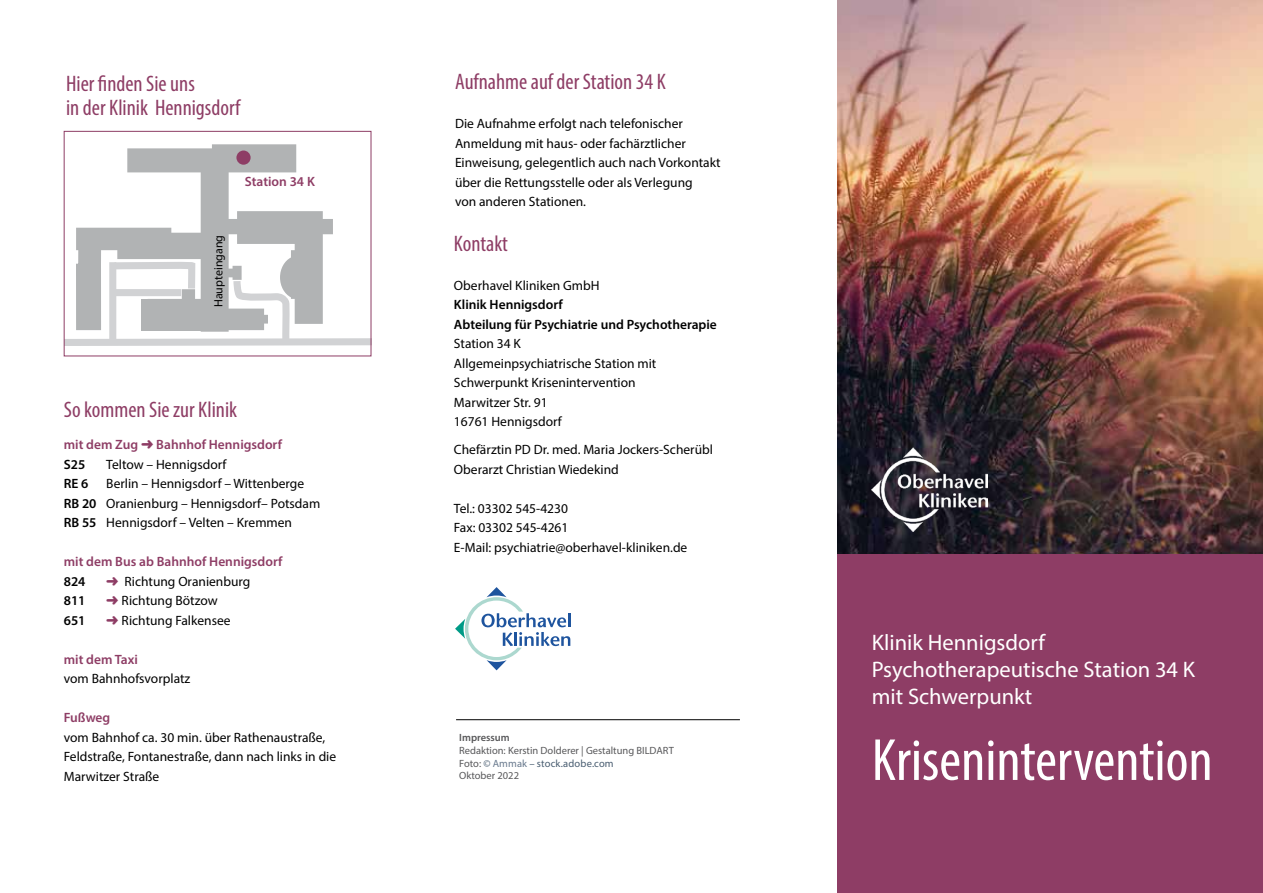
<style>
.page{position:relative;width:1263px;height:893px;background:#fff}
.page>*{position:absolute;margin:0;border:0;box-sizing:border-box;transform-origin:0 0}
.t1{font:condensed 60px "Myriad Pro";color:#fff}
.t2{font:condensed 22.5px/23.7px "Myriad Pro";color:#8e3d65}
.t3{font:22.5px/27px "Myriad Pro";color:#fff}
.t4{font:13.5px/19.5px "Myriad Pro";color:#000}
.t5{font:600 13.5px/19.5px "Myriad Pro";color:#8e3d65}
.t6{font:600 13.5px/19.5px "Myriad Pro";color:#000}
.t7{font:12px "Myriad Pro";color:#000}
.t8{font:10.5px/12.6px "Myriad Pro";color:#58585a}
.t9{font:600 10.5px "Myriad Pro";color:#58585a}
.s1{color:#000}
.s2{font-weight:600}
.s3{color:#8e3d65}
.s4{color:#485c70}
.s5{color:#68798d}
</style>
<div class="page">
<img style="left:838px;top:0;width:425px;height:554px">
<div style="left:838px;top:554px;width:425px;height:339px;background:#8e3d65"></div>
<img style="left:872px;top:448px;width:115px;height:83px">
<svg style="left:455px;top:587px;width:115px;height:83px"></svg>
<svg style="left:66px;top:332px;width:303px;height:14px"></svg>
<svg style="left:76px;top:144px;width:257px;height:188px"></svg>
<div style="left:141px;top:299px;width:60px;height:31px;background:#b1b3b4"></div>
<div style="left:236px;top:151px;width:15px;height:14px;background:#8e3d65;border-radius:50%"></div>
<hr style="left:456px;top:719px;width:284px;height:1px;background:#000">
<h2 class="t2" style="left:66px;top:72px;width:176px">Hier finden Sie uns<br>in der Klinik Hennigsdorf</h2>
<p class="t7" style="left:211px;top:307px;width:74px;rotate:-90deg">Haupteingang</p>
<p class="t5" style="left:245px;top:172px;width:71px">Station 34 K</p>
<h2 class="t2" style="left:64px;top:397px;width:175px">So kommen Sie zur Klinik</h2>
<p class="t5" style="left:64px;top:434px;width:220px">mit dem Zug ➜ Bahnhof Hennigsdorf<br><span class="s1">S25</span></p>
<p class="t4" style="left:106px;top:454px;width:122px">Teltow – Hennigsdorf</p>
<p class="t4" style="left:64px;top:474px;width:258px;text-indent:43px">Berlin – Hennigsdorf – Wittenberge<br><span class="s2">RB 20</span> Oranienburg – Hennigsdorf– Potsdam<br><span class="s2">RB 55</span> Hennigsdorf – Velten – Kremmen</p>
<p class="t5" style="left:64px;top:551px;width:220px">mit dem Bus ab Bahnhof Hennigsdorf</p>
<p class="t6" style="left:64px;top:571px;width:23px">824</p>
<p class="t4" style="left:106px;top:571px;width:146px"><span class="s3">➜</span> Richtung Oranienburg</p>
<p class="t6" style="left:64px;top:590px;width:23px">811</p>
<p class="t4" style="left:106px;top:591px;width:113px"><span class="s3">➜</span> Richtung Bötzow</p>
<p class="t6" style="left:64px;top:610px;width:23px">651</p>
<p class="t4" style="left:106px;top:610px;width:126px"><span class="s3">➜</span> Richtung Falkensee</p>
<p class="t5" style="left:64px;top:649px;width:76px">mit dem Taxi</p>
<p class="t4" style="left:64px;top:669px;width:128px">vom Bahnhofsvorplatz</p>
<p class="t5" style="left:64px;top:707px;width:48px">Fußweg</p>
<p class="t4" style="left:64px;top:727px;width:274px">vom Bahnhof ca. 30 min. über Rathenaustraße,<br>Feldstraße, Fontanestraße, dann nach links in die<br>Marwitzer Straße</p>
<p class="t6" style="left:64px;top:473px;width:26px">RE 6</p>
<h2 class="t2" style="left:455px;top:70px;width:212px">Aufnahme auf der Station 34 K</h2>
<p class="t4" style="left:455px;top:114px;width:267px">Die Aufnahme erfolgt nach telefonischer Anmeldung mit haus- oder fachärztlicher Einweisung, gelegentlich auch nach Vorkontakt über die Rettungsstelle oder als Verlegung<br>von anderen Stationen.</p>
<h2 class="t2" style="left:454px;top:231px;width:56px">Kontakt</h2>
<p class="t4" style="left:454px;top:275px;width:147px">Oberhavel Kliniken GmbH</p>
<p class="t6" style="left:454px;top:295px;width:264px">Klinik Hennigsdorf<br>Abteilung für Psychiatrie und Psychotherapie</p>
<p class="t4" style="left:454px;top:334px;width:204px">Station 34 K<br>Allgemeinpsychiatrische Station mit<br>Schwerpunkt Krisenintervention<br>Marwitzer Str. 91<br>16761 Hennigsdorf</p>
<p class="t4" style="left:454px;top:440px;width:261px">Chefärztin PD Dr. med. Maria Jockers-Scherübl<br>Oberarzt Christian Wiedekind</p>
<p class="t4" style="left:454px;top:498px;width:235px">Tel.: 03302 545-4230<br>Fax: 03302 545-4261<br>E-Mail: psychiatrie@oberhavel-kliniken.de</p>
<p class="t9" style="left:459px;top:731px;width:52px">Impressum</p>
<p class="t8" style="left:459px;top:744px;width:216px">Redaktion: Kerstin Dolderer | Gestaltung BILDART<br>Foto: <span class="s4">©</span> <span class="s5">Ammak</span> <span class="s4">– stock.adobe.com<br></span>Oktober 2022</p>
<h2 class="t3" style="left:872px;top:629px;width:325px">Klinik Hennigsdorf<br>Psychotherapeutische Station 34 K mit Schwerpunkt</h2>
<h1 class="t1" style="left:872px;top:724px;width:342px">Krisenintervention</h1>
</div>
